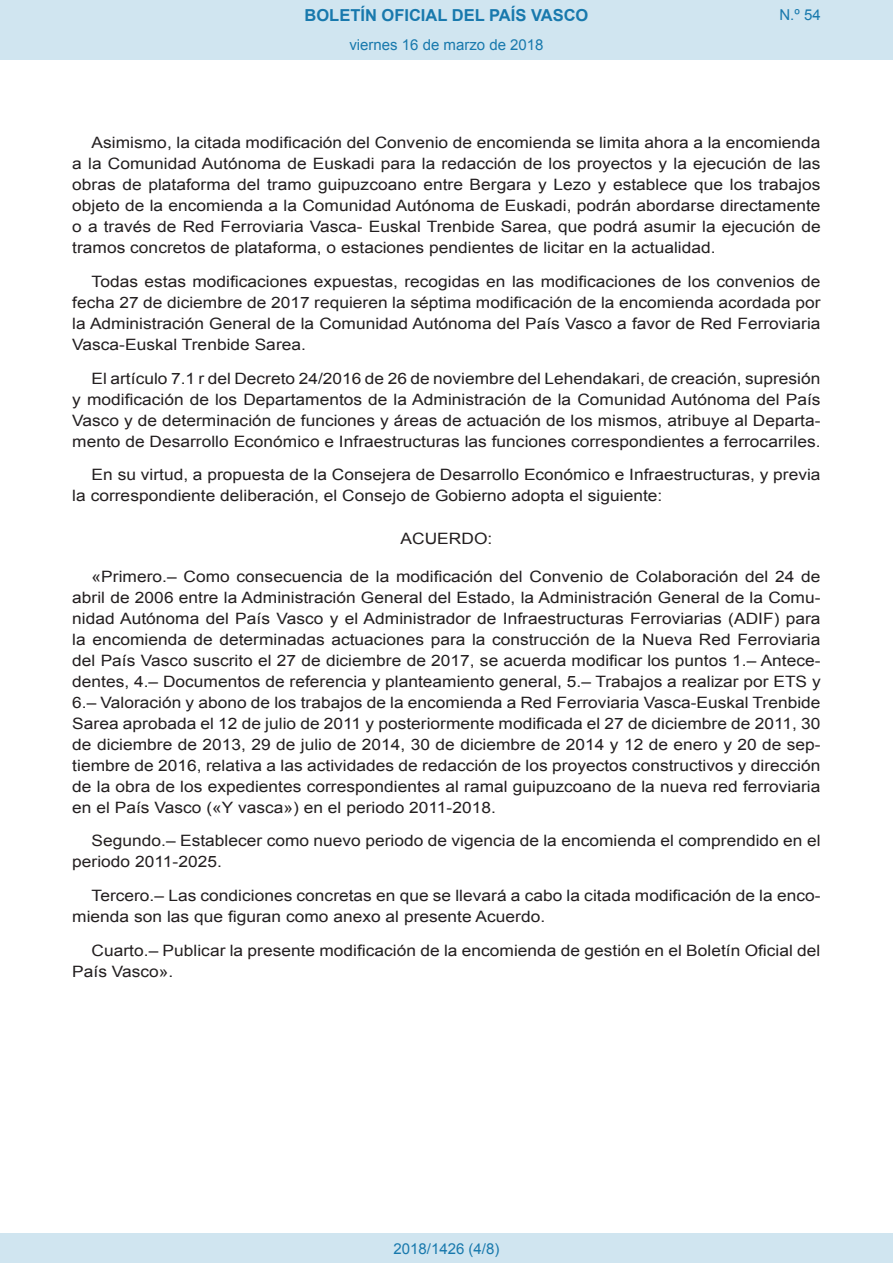
<style>
.page{position:relative;width:893px;height:1263px;background:#fff}
.page>*{position:absolute;margin:0;border:0;box-sizing:border-box;transform-origin:0 0}
.t1{font:700 16.5px "Arial";color:#1879ad}
.BOPVDetalle{font:15.6px/21px "Arial";color:#231f20;text-align:justify;scale:1.11 1}
.BOPVClave{font:15.6px "Arial";color:#231f20;scale:1.11 1}
.Paginacion_Centro{font:15px "Arial";color:#1879ad}
</style>
<div class="page">
<div style="left:0;top:0;width:893px;height:60px;background:#d0e5f0"></div>
<div style="left:0;top:1233px;width:893px;height:30px;background:#d0e5f0"></div>
<p class="t1" style="left:305px;top:4px;width:285px">BOLETÍN OFICIAL DEL PAÍS VASCO</p>
<p class="Paginacion_Centro" style="left:349px;top:35px;width:196px">viernes 16 de marzo de 2018</p>
<p class="Paginacion_Centro" style="left:779px;top:5px;width:43px">N.º 54</p>
<p class="BOPVDetalle" style="left:72px;top:132px;width:676px;text-indent:19px">Asimismo, la citada modificación del Convenio de encomienda se limita ahora a la encomienda a la Comunidad Autónoma de Euskadi para la redacción de los proyectos y la ejecución de las obras de plataforma del tramo guipuzcoano entre Bergara y Lezo y establece que los trabajos objeto de la encomienda a la Comunidad Autónoma de Euskadi, podrán abordarse directamente o a través de Red Ferroviaria Vasca- Euskal Trenbide Sarea, que podrá asumir la ejecución de tramos concretos de plataforma, o estaciones pendientes de licitar en la actualidad.</p>
<p class="BOPVDetalle" style="left:72px;top:271px;width:676px;text-indent:19px">Todas estas modificaciones expuestas, recogidas en las modificaciones de los convenios de fecha 27 de diciembre de 2017 requieren la séptima modificación de la encomienda acordada por la Administración General de la Comunidad Autónoma del País Vasco a favor de Red Ferroviaria Vasca-Euskal Trenbide Sarea.</p>
<p class="BOPVDetalle" style="left:72px;top:368px;width:676px;text-indent:19px">El artículo 7.1 r del Decreto 24/2016 de 26 de noviembre del Lehendakari, de creación, supresión y modificación de los Departamentos de la Administración de la Comunidad Autónoma del País Vasco y de determinación de funciones y áreas de actuación de los mismos, atribuye al Departa&shy;mento de Desarrollo Económico e Infraestructuras las funciones correspondientes a ferrocarriles.</p>
<p class="BOPVDetalle" style="left:72px;top:465px;width:676px;text-indent:19px">En su virtud, a propuesta de la Consejera de Desarrollo Económico e Infraestructuras, y previa la correspondiente deliberación, el Consejo de Gobierno adopta el siguiente:</p>
<p class="BOPVClave" style="left:401px;top:528px;width:84px">ACUERDO:</p>
<p class="BOPVDetalle" style="left:72px;top:566px;width:676px;text-indent:19px">«Primero.– Como consecuencia de la modificación del Convenio de Colaboración del 24 de abril de 2006 entre la Administración General del Estado, la Administración General de la Comu&shy;nidad Autónoma del País Vasco y el Administrador de Infraestructuras Ferroviarias (ADIF) para la encomienda de determinadas actuaciones para la construcción de la Nueva Red Ferroviaria del País Vasco suscrito el 27 de diciembre de 2017, se acuerda modificar los puntos 1.– Antece&shy;dentes, 4.– Documentos de referencia y planteamiento general, 5.– Trabajos a realizar por ETS y 6.– Valoración y abono de los trabajos de la encomienda a Red Ferroviaria Vasca-Euskal Trenbide Sarea aprobada el 12 de julio de 2011 y posteriormente modificada el 27 de diciembre de 2011, 30 de diciembre de 2013, 29 de julio de 2014, 30 de diciembre de 2014 y 12 de enero y 20 de sep&shy;tiembre de 2016, relativa a las actividades de redacción de los proyectos constructivos y dirección de la obra de los expedientes correspondientes al ramal guipuzcoano de la nueva red ferroviaria en el País Vasco («Y vasca») en el periodo 2011-2018.</p>
<p class="BOPVDetalle" style="left:72px;top:831px;width:676px;text-indent:19px">Segundo.– Establecer como nuevo periodo de vigencia de la encomienda el comprendido en el periodo 2011-2025.</p>
<p class="BOPVDetalle" style="left:72px;top:885px;width:676px;text-indent:19px">Tercero.– Las condiciones concretas en que se llevará a cabo la citada modificación de la enco&shy;mienda son las que figuran como anexo al presente Acuerdo.</p>
<p class="BOPVDetalle" style="left:72px;top:940px;width:675px;text-indent:19px">Cuarto.– Publicar la presente modificación de la encomienda de gestión en el Boletín Oficial del<br>País Vasco».</p>
<p class="Paginacion_Centro" style="left:393px;top:1238px;width:107px">2018/1426 (4/8)</p>
</div>
